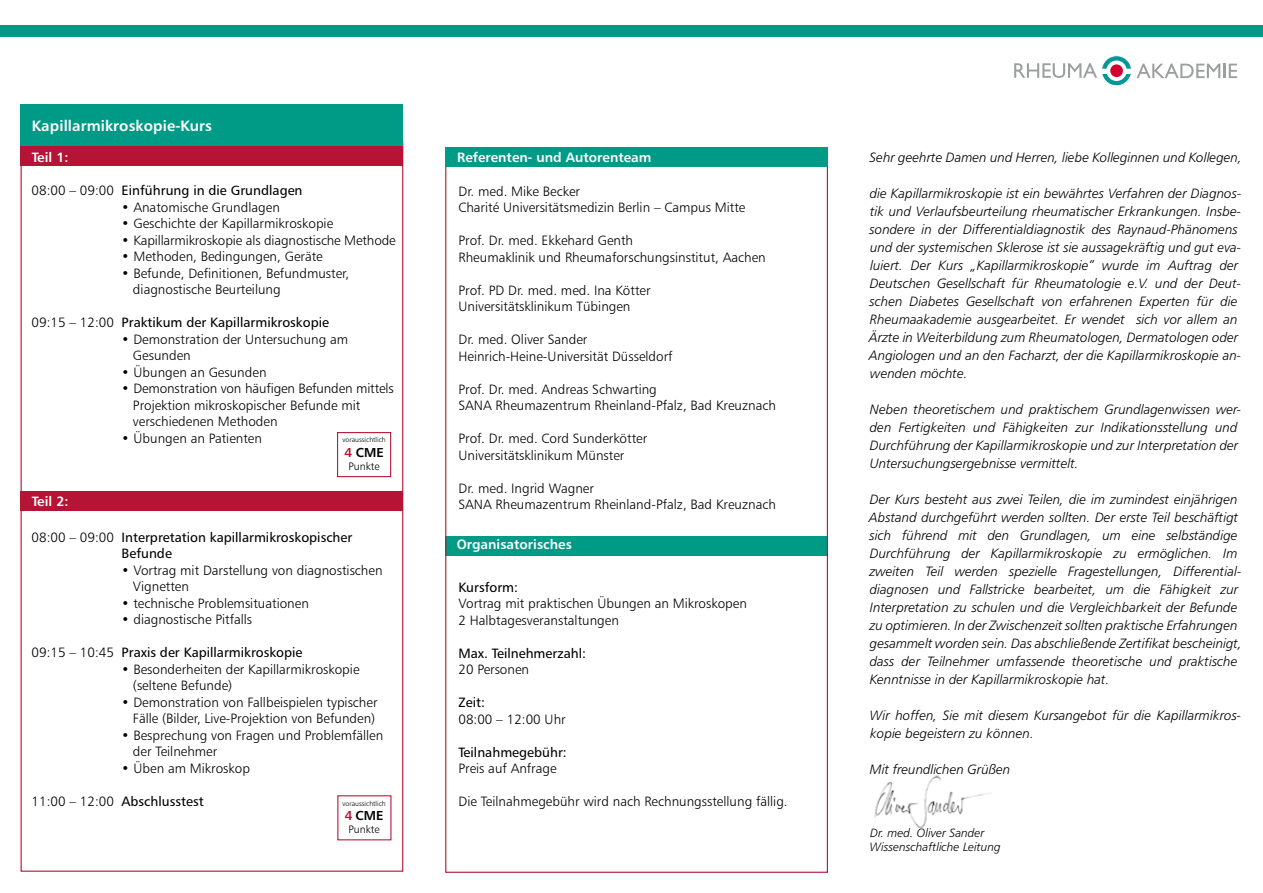
<style>
.page{position:relative;width:1263px;height:893px;background:#fff}
.page>*{position:absolute;margin:0;border:0;box-sizing:border-box;transform-origin:0 0}
.t1{font:15px "Humanist 777 BT Bold B";letter-spacing:.005em;color:#fff}
.t2{font:13.5px/18px "Humanist 777 BT Light Italic B";color:#000}
.t3{font:13.5px/16.5px "Humanist 777 BT Light B";color:#000}
.t4{font:13.5px/16.5px "Humanist 777 BT Roman B";color:#000}
.t5{font:13.5px "Humanist 777 BT Bold B";color:#fff}
.t6{font:12.9px "Humanist 777 BT Bold B";color:#000}
.t7{font:12px/14.4px "Humanist 777 BT Light Italic B";color:#000}
.t8{font:10.8px "Humanist 777 BT Light B";color:#000}
.t9{font:7.05px "Humanist 777 BT Light B";color:#000}
.s1{font-family:"Humanist 777 BT Light B"}
.s2{color:#b51434}
</style>
<div class="page">
<div style="left:21px;top:146px;width:382px;height:19px;background:#b51434"></div>
<img style="left:874px;top:775px;width:115px;height:54px">
<div style="left:21px;top:105px;width:382px;height:41px;background:#009b87"></div>
<div style="left:0;top:25px;width:1263px;height:12px;background:#009b87"></div>
<div style="left:337px;top:432px;width:54px;height:45px;border:1px solid #b51434"></div>
<div style="left:21px;top:491px;width:382px;height:19px;background:#b51434"></div>
<svg style="left:1136px;top:64px;width:101px;height:14px"></svg>
<svg style="left:1101px;top:56px;width:30px;height:30px"></svg>
<div style="left:1101px;top:56px;width:31px;height:30px;border:1px solid #fff;border-radius:50%"></div>
<div style="left:1107px;top:61px;width:19px;height:19px;background:#fff;border-radius:50%"></div>
<div style="left:1107px;top:61px;width:19px;height:20px;border:1px solid #fff;border-radius:50%"></div>
<hr style="left:1094px;top:69px;width:44px;height:4px;background:#fff">
<div style="left:1110px;top:64px;width:13px;height:13px;background:#d40032;border-radius:50%"></div>
<svg style="left:1014px;top:63px;width:83px;height:15px"></svg>
<div style="left:445px;top:536px;width:383px;height:19px;background:#009b87"></div>
<div style="left:445px;top:147px;width:383px;height:20px;background:#009b87"></div>
<p class="t1" style="left:32px;top:116px;width:182px">Kapillarmikroskopie-Kurs</p>
<p class="t5" style="left:32px;top:149px;width:38px">Teil 1:</p>
<p class="t4" style="left:32px;top:182px;width:272px"><span class="s1">08:00 – 09:00</span> Einführung in die Grundlagen</p>
<p class="t3" style="left:122px;top:199px;width:160px">• Anatomische Grundlagen</p>
<p class="t3" style="left:122px;top:215px;width:213px">• Geschichte der Kapillarmikroskopie</p>
<p class="t3" style="left:122px;top:232px;width:276px">• Kapillarmikroskopie als diagnostische Methode</p>
<p class="t3" style="left:122px;top:248px;width:203px">• Methoden, Bedingungen, Geräte</p>
<p class="t3" style="left:133px;top:265px;width:218px;text-indent:-11px">• Befunde, Definitionen, Befundmuster, diagnostische Beurteilung</p>
<p class="t4" style="left:32px;top:314px;width:299px"><span class="s1">09:15 – 12:00</span> Praktikum der Kapillarmikroskopie</p>
<p class="t3" style="left:133px;top:331px;width:217px;text-indent:-11px">• Demonstration der Untersuchung am<br>Gesunden</p>
<p class="t3" style="left:122px;top:364px;width:146px">• Übungen an Gesunden</p>
<p class="t3" style="left:133px;top:380px;width:262px;text-indent:-11px">• Demonstration von häufigen Befunden mittels<br>Projektion mikroskopischer Befunde mit verschiedenen Methoden</p>
<p class="t3" style="left:122px;top:430px;width:142px">• Übungen an Patienten</p>
<p class="t9" style="left:342px;top:436px;width:45px">voraussichtlich</p>
<p class="t6" style="left:344px;top:444px;width:41px"><span class="s2">4</span> CME</p>
<p class="t8" style="left:348px;top:459px;width:33px">Punkte</p>
<p class="t5" style="left:32px;top:493px;width:38px">Teil 2:</p>
<p class="t4" style="left:122px;top:529px;width:232px;text-indent:-90px"><span class="s1">08:00 – 09:00</span> Interpretation kapillarmikroskopischer<br>Befunde</p>
<p class="t3" style="left:133px;top:562px;width:251px;text-indent:-11px">• Vortrag mit Darstellung von diagnostischen<br>Vignetten</p>
<p class="t3" style="left:122px;top:595px;width:189px">• technische Problemsituationen</p>
<p class="t3" style="left:122px;top:611px;width:132px">• diagnostische Pitfalls</p>
<p class="t4" style="left:32px;top:644px;width:272px"><span class="s1">09:15 – 10:45</span> Praxis der Kapillarmikroskopie</p>
<p class="t3" style="left:133px;top:661px;width:228px;text-indent:-11px">• Besonderheiten der Kapillarmikroskopie (seltene Befunde)</p>
<p class="t3" style="left:122px;top:694px;width:257px;text-align:right">• Demonstration von Fallbeispielen typischer<br>Fälle (Bilder, Live-Projektion von Befunden)</p>
<p class="t3" style="left:133px;top:727px;width:252px;text-indent:-11px">• Besprechung von Fragen und Problemfällen der Teilnehmer</p>
<p class="t3" style="left:122px;top:760px;width:130px">• Üben am Mikroskop</p>
<p class="t4" style="left:32px;top:793px;width:173px"><span class="s1">11:00 – 12:00</span> Abschlusstest</p>
<p class="t9" style="left:342px;top:799px;width:45px">voraussichtlich</p>
<p class="t6" style="left:345px;top:807px;width:40px"><span class="s2">4</span> CME</p>
<p class="t8" style="left:348px;top:823px;width:33px">Punkte</p>
<p class="t5" style="left:457px;top:149px;width:196px">Referenten- und Autorenteam</p>
<p class="t3" style="left:458px;top:183px;width:288px">Dr. med. Mike Becker<br>Charité Universitätsmedizin Berlin – Campus Mitte</p>
<p class="t3" style="left:458px;top:232px;width:309px">Prof. Dr. med. Ekkehard Genth<br>Rheumaklinik und Rheumaforschungsinstitut, Aachen</p>
<p class="t3" style="left:458px;top:281px;width:194px">Prof. PD Dr. med. med. Ina Kötter<br>Universitätsklinikum Tübingen</p>
<p class="t3" style="left:458px;top:331px;width:216px">Dr. med. Oliver Sander<br>Heinrich-Heine-Universität Düsseldorf</p>
<p class="t3" style="left:458px;top:380px;width:319px">Prof. Dr. med. Andreas Schwarting<br>SANA Rheumazentrum Rheinland-Pfalz, Bad Kreuznach</p>
<p class="t3" style="left:458px;top:430px;width:190px">Prof. Dr. med. Cord Sunderkötter<br>Universitätsklinikum Münster</p>
<p class="t3" style="left:458px;top:479px;width:319px">Dr. med. Ingrid Wagner<br>SANA Rheumazentrum Rheinland-Pfalz, Bad Kreuznach</p>
<p class="t5" style="left:457px;top:535px;width:117px">Organisatorisches</p>
<p class="t4" style="left:458px;top:578px;width:61px">Kursform:</p>
<p class="t3" style="left:458px;top:595px;width:290px">Vortrag mit praktischen Übungen an Mikroskopen<br>2 Halbtagesveranstaltungen</p>
<p class="t4" style="left:458px;top:644px;width:129px">Max. Teilnehmerzahl:</p>
<p class="t3" style="left:458px;top:661px;width:72px">20 Personen</p>
<p class="t4" style="left:458px;top:694px;width:28px">Zeit:</p>
<p class="t3" style="left:458px;top:710px;width:109px">08:00 – 12:00 Uhr</p>
<p class="t4" style="left:458px;top:743px;width:110px">Teilnahmegebühr:</p>
<p class="t3" style="left:458px;top:760px;width:100px">Preis auf Anfrage</p>
<p class="t3" style="left:458px;top:793px;width:331px">Die Teilnahmegebühr wird nach Rechnungsstellung fällig.</p>
<p class="t2" style="left:869px;top:148px;width:374px">Sehr geehrte Damen und Herren, liebe Kolleginnen und Kollegen,</p>
<p class="t2" style="left:869px;top:184px;width:374px">die Kapillarmikroskopie ist ein bewährtes Verfahren der Diagnos&shy;tik und Verlaufsbeurteilung rheumatischer Erkrankungen. Insbe&shy;sondere in der Differentialdiagnostik des Raynaud-Phänomens und der systemischen Sklerose ist sie aussagekräftig und gut eva&shy;luiert. Der Kurs „Kapillarmikroskopie“ wurde im Auftrag der Deutschen Gesellschaft für Rheumatologie e.V. und der Deut&shy;schen Diabetes Gesellschaft von erfahrenen Experten für die Rheumaakademie ausgearbeitet. Er wendet sich vor allem an Ärzte in Weiterbildung zum Rheumatologen, Dermatologen oder Angiologen und an den Facharzt, der die Kapillarmikroskopie an&shy;wenden möchte.</p>
<p class="t2" style="left:870px;top:400px;width:373px">Neben theoretischem und praktischem Grundlagenwissen wer&shy;den Fertigkeiten und Fähigkeiten zur Indikationsstellung und Durchführung der Kapillarmikroskopie und zur Interpretation der Untersuchungsergebnisse vermittelt.</p>
<p class="t2" style="left:869px;top:490px;width:374px">Der Kurs besteht aus zwei Teilen, die im zumindest einjährigen Abstand durchgeführt werden sollten. Der erste Teil beschäftigt sich führend mit den Grundlagen, um eine selbständige Durchführung der Kapillarmikroskopie zu ermöglichen. Im zweiten Teil werden spezielle Fragestellungen, Differential&shy;diagnosen und Fallstricke bearbeitet, um die Fähigkeit zur Interpretation zu schulen und die Vergleichbarkeit der Befunde zu optimieren. In der Zwischenzeit sollten praktische Erfahrungen gesammelt worden sein. Das abschließende Zertifikat bescheinigt, dass der Teilnehmer umfassende theoretische und praktische Kenntnisse in der Kapillarmikroskopie hat.</p>
<p class="t2" style="left:870px;top:706px;width:373px">Wir hoffen, Sie mit diesem Kursangebot für die Kapillarmikros&shy;kopie begeistern zu können.</p>
<p class="t2" style="left:870px;top:760px;width:142px">Mit freundlichen Grüßen</p>
<p class="t7" style="left:870px;top:825px;width:133px">Dr. med. Oliver Sander<br>Wissenschaftliche Leitung</p>
</div>
